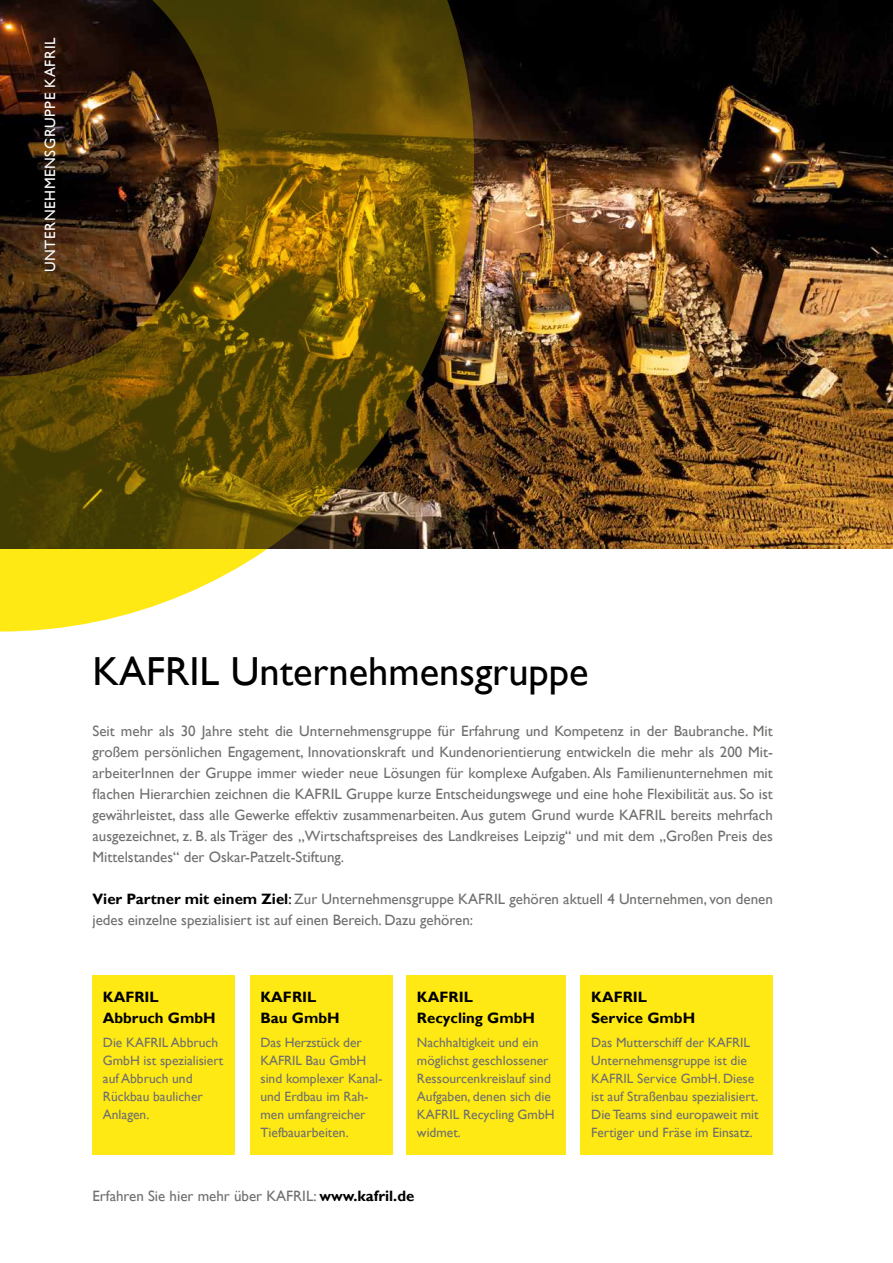
<style>
.page{position:relative;width:893px;height:1263px;background:#fff}
.page>*{position:absolute;margin:0;border:0;box-sizing:border-box;transform-origin:0 0}
.t1{font:40.5px "Gill Sans";color:#000}
.t2{font:15px/21px "Gill Sans";color:#6f6f6e;text-align:justify}
.t3{font:700 15px/21px "Gill Sans";color:#000}
.t4{font:15px "Gill Sans";letter-spacing:.04em;color:#fff}
.t5{font:13.5px/18px "Gill Sans";color:#6f6f6e}
.s1{font-weight:700;color:#000}
.s2{color:#000}
</style>
<div class="page">
<img style="left:474px;top:0;width:419px;height:549px">
<div style="left:92px;top:975px;width:143px;height:179px;background:#ffe914"></div>
<div style="left:250px;top:975px;width:143px;height:179px;background:#ffe914"></div>
<div style="left:407px;top:975px;width:159px;height:179px;background:#ffe914"></div>
<div style="left:581px;top:975px;width:192px;height:179px;background:#ffe914"></div>
<img style="left:0;top:0;width:474px;height:631px">
<p class="t4" style="left:41px;top:272px;width:236px;rotate:-90deg">UNTERNEHMENSGRUPPE KAFRIL</p>
<h1 class="t1" style="left:92px;top:648px;width:497px">KAFRIL Unternehmensgruppe</h1>
<p class="t2" style="left:92px;top:721px;width:682px">Seit mehr als 30 Jahre steht die Unternehmensgruppe für Erfahrung und Kompetenz in der Baubranche. Mit großem persönlichen Engagement, Innovationskraft und Kundenorientierung entwickeln die mehr als 200 Mit&shy;arbeiterInnen der Gruppe immer wieder neue Lösungen für komplexe Aufgaben. Als Familienunternehmen mit flachen Hierarchien zeichnen die KAFRIL Gruppe kurze Entscheidungswege und eine hohe Flexibilität aus. So ist gewährleistet, dass alle Gewerke effektiv zusammenarbeiten. Aus gutem Grund wurde KAFRIL bereits mehrfach ausgezeichnet, z. B. als Träger des „Wirtschaftspreises des Landkreises Leipzig“ und mit dem „Großen Preis des Mittelstandes“ der Oskar-Patzelt-Stiftung.</p>
<p class="t2" style="left:92px;top:889px;width:682px"><span class="s1">Vier Partner mit einem Ziel</span><span class="s2">:</span> Zur Unternehmensgruppe KAFRIL gehören aktuell 4 Unternehmen, von denen jedes einzelne spezialisiert ist auf einen Bereich. Dazu gehören:</p>
<p class="t3" style="left:103px;top:987px;width:114px">KAFRIL<br>Abbruch GmbH</p>
<p class="t5" style="left:103px;top:1034px;width:122px">Die KAFRIL Abbruch<br>GmbH ist spezialisiert auf Abbruch und<br>Rückbau baulicher<br>Anlagen.</p>
<p class="t3" style="left:260px;top:987px;width:81px">KAFRIL<br>Bau GmbH</p>
<p class="t5" style="left:260px;top:1034px;width:123px">Das Herzstück der<br>KAFRIL Bau GmbH sind komplexer Kanal&shy;und Erdbau im Rah&shy;men umfangreicher<br>Tiefbauarbeiten.</p>
<p class="t3" style="left:417px;top:987px;width:120px">KAFRIL<br>Recycling GmbH</p>
<p class="t5" style="left:417px;top:1034px;width:139px">Nachhaltigkeit und ein möglichst geschlossener<br>Ressourcenkreislauf sind<br>Aufgaben, denen sich die<br>KAFRIL Recycling GmbH widmet.</p>
<p class="t2" style="left:92px;top:1186px;width:323px">Erfahren Sie hier mehr über KAFRIL: <span class="s1">www.kafril.de</span></p>
<p class="t3" style="left:591px;top:987px;width:105px">KAFRIL<br>Service GmbH</p>
<p class="t5" style="left:591px;top:1034px;width:169px">Das Mutterschiff der KAFRIL<br>Unternehmensgruppe ist die<br>KAFRIL Service GmbH. Diese ist auf Straßenbau spezialisiert.<br>Die Teams sind europaweit mit<br>Fertiger und Fräse im Einsatz.</p>
</div>
